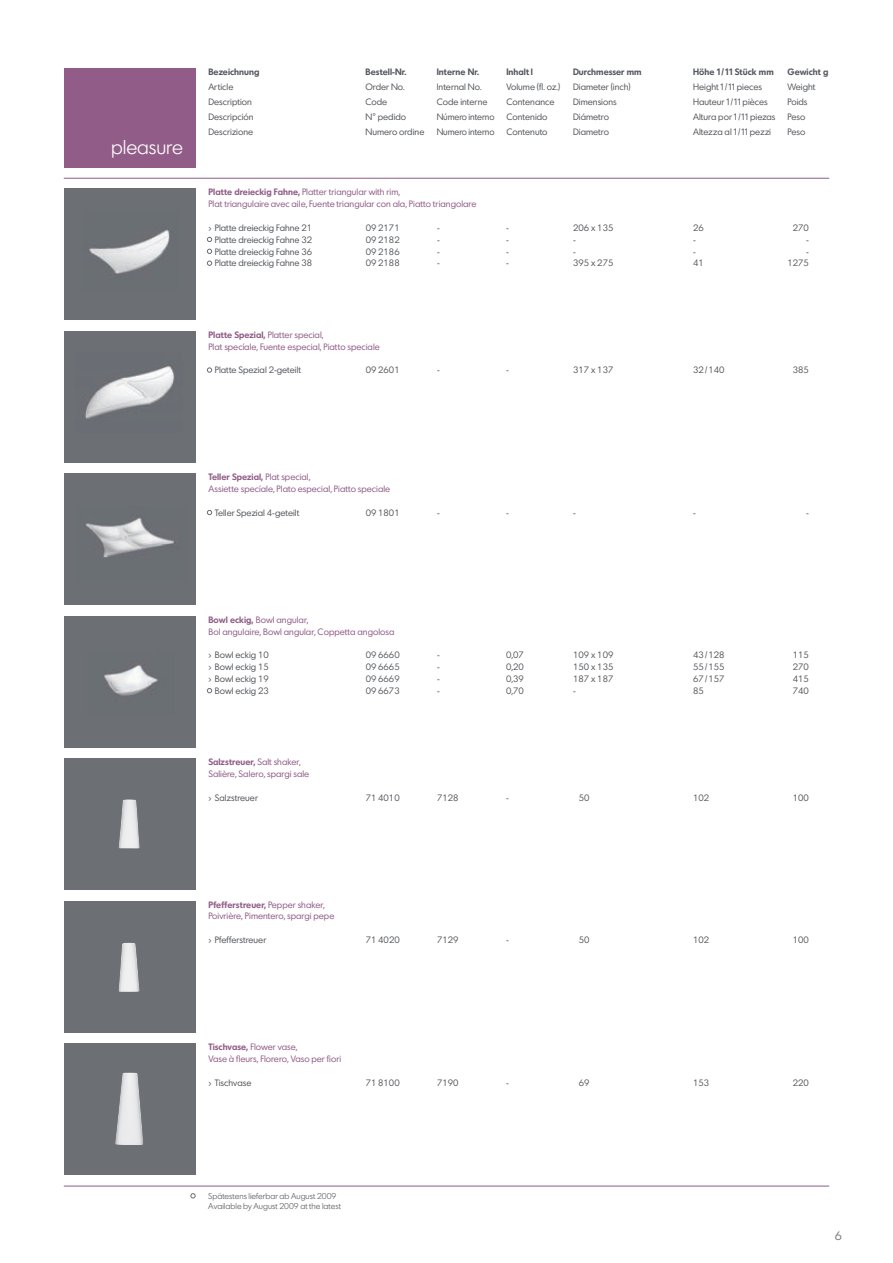
<style>
.page{position:relative;width:893px;height:1263px;background:#fff}
.page>*{position:absolute;margin:0;border:0;box-sizing:border-box;transform-origin:0 0}
.t1{font:300 19.5px "Bauscher";color:#fff}
.t2{font:12px "Bauscher";color:#767980}
.t3{font:9px/15px "Bauscher";letter-spacing:.005em;color:#54575c}
.t4{font:9px/11.9px "Bauscher";letter-spacing:.005em;color:#915c87}
.t5{font:600 9px "Bauscher";letter-spacing:.005em;color:#54575c}
.t6{font:300 8.25px/9.8px "Bauscher";letter-spacing:.005em;color:#54575c}
.s1{font-weight:600}
</style>
<div class="page">
<div style="left:64px;top:188px;width:132px;height:132px;background:#6c6f74"></div>
<div style="left:64px;top:331px;width:132px;height:132px;background:#6c6f74"></div>
<div style="left:64px;top:473px;width:132px;height:132px;background:#6c6f74"></div>
<div style="left:64px;top:616px;width:132px;height:132px;background:#6c6f74"></div>
<div style="left:64px;top:758px;width:132px;height:132px;background:#6c6f74"></div>
<div style="left:64px;top:901px;width:132px;height:131px;background:#6c6f74"></div>
<div style="left:64px;top:1043px;width:132px;height:132px;background:#6c6f74"></div>
<hr style="left:64px;top:1185px;width:765px;height:1px;background:#915c87">
<img style="left:89px;top:229px;width:81px;height:45px">
<img style="left:85px;top:366px;width:90px;height:53px">
<img style="left:85px;top:517px;width:90px;height:41px">
<img style="left:115px;top:1072px;width:28px;height:73px">
<img style="left:118px;top:799px;width:22px;height:50px">
<img style="left:119px;top:943px;width:21px;height:49px">
<img style="left:104px;top:665px;width:54px;height:31px">
<div style="left:64px;top:68px;width:132px;height:99px;background:#915c87"></div>
<hr style="left:64px;top:178px;width:765px;height:1px;background:#915c87">
<svg style="left:207px;top:237px;width:5px;height:5px"></svg>
<svg style="left:207px;top:249px;width:5px;height:5px"></svg>
<svg style="left:207px;top:261px;width:5px;height:5px"></svg>
<svg style="left:207px;top:367px;width:5px;height:6px"></svg>
<svg style="left:207px;top:510px;width:5px;height:5px"></svg>
<svg style="left:207px;top:688px;width:5px;height:5px"></svg>
<svg style="left:190px;top:1193px;width:6px;height:5px"></svg>
<h1 class="t1" style="left:111px;top:140px;width:73px">pleasure</h1>
<p class="t5" style="left:208px;top:68px;width:53px">Bezeichnung</p>
<p class="t3" style="left:208px;top:80px;width:47px">Article<br>Description<br>Descripción<br>Descrizione</p>
<p class="t5" style="left:365px;top:68px;width:43px">Bestell-Nr.</p>
<p class="t3" style="left:365px;top:80px;width:60px">Order No.<br>Code<br>N° pedido<br>Numero ordine</p>
<p class="t5" style="left:437px;top:68px;width:44px">Interne Nr.</p>
<p class="t3" style="left:437px;top:80px;width:59px">Internal No.<br>Code interne<br>Número interno<br>Numero interno</p>
<p class="t5" style="left:506px;top:68px;width:28px">Inhalt l</p>
<p class="t3" style="left:506px;top:80px;width:55px">Volume (fl. oz.)<br>Contenance<br>Contenido<br>Contenuto</p>
<p class="t5" style="left:573px;top:68px;width:70px">Durchmesser mm</p>
<p class="t3" style="left:573px;top:80px;width:59px">Diameter (inch)<br>Dimensions<br>Diámetro<br>Diametro</p>
<p class="t5" style="left:693px;top:68px;width:82px">Höhe ƒ /ƒƒ Stück mm</p>
<p class="t3" style="left:693px;top:80px;width:84px">Height ƒ / ƒƒ pieces<br>Hauteur ƒ / ƒƒ pièces<br>Altura por ƒ / ƒƒ piezas<br>Altezza al ƒ / ƒƒ pezzi</p>
<p class="t5" style="left:787px;top:68px;width:42px">Gewicht g</p>
<p class="t3" style="left:787px;top:80px;width:30px">Weight<br>Poids<br>Peso<br>Peso</p>
<p class="t4" style="left:208px;top:187px;width:270px"><span class="s1">Platte dreieckig Fahne,</span> Platter triangular with rim,<br>Plat triangulaire avec aile, Fuente triangular con ala, Piatto triangolare</p>
<p class="t3" style="left:208px;top:221px;width:105px">› Platte dreieckig Fahne 21</p>
<p class="t3" style="left:366px;top:221px;width:35px">09 2171</p>
<p class="t3" style="left:437px;top:221px;width:4px">-</p>
<p class="t3" style="left:506px;top:221px;width:4px">-</p>
<p class="t3" style="left:573px;top:221px;width:42px">206 x 135</p>
<p class="t3" style="left:693px;top:221px;width:12px">26</p>
<p class="t3" style="left:793px;top:221px;width:18px">270</p>
<p class="t3" style="left:215px;top:233px;width:99px">Platte dreieckig Fahne 32</p>
<p class="t3" style="left:366px;top:233px;width:35px">09 2182</p>
<p class="t3" style="left:437px;top:233px;width:4px">-</p>
<p class="t3" style="left:506px;top:233px;width:4px">-</p>
<p class="t3" style="left:573px;top:233px;width:4px">-</p>
<p class="t3" style="left:693px;top:233px;width:4px">-</p>
<p class="t3" style="left:806px;top:233px;width:4px">-</p>
<p class="t3" style="left:215px;top:244px;width:99px">Platte dreieckig Fahne 36</p>
<p class="t3" style="left:366px;top:244px;width:35px">09 2186</p>
<p class="t3" style="left:437px;top:244px;width:4px">-</p>
<p class="t3" style="left:506px;top:244px;width:4px">-</p>
<p class="t3" style="left:573px;top:244px;width:4px">-</p>
<p class="t3" style="left:693px;top:244px;width:4px">-</p>
<p class="t3" style="left:806px;top:244px;width:4px">-</p>
<p class="t3" style="left:215px;top:256px;width:99px">Platte dreieckig Fahne 38</p>
<p class="t3" style="left:366px;top:256px;width:35px">09 2188</p>
<p class="t3" style="left:437px;top:256px;width:4px">-</p>
<p class="t3" style="left:506px;top:256px;width:4px">-</p>
<p class="t3" style="left:573px;top:256px;width:42px">395 x 275</p>
<p class="t3" style="left:693px;top:256px;width:12px">41</p>
<p class="t3" style="left:787px;top:256px;width:23px">1275</p>
<p class="t4" style="left:208px;top:329px;width:173px"><span class="s1">Platte Spezial,</span> Platter special,<br>Plat specíale, Fuente especial, Piatto speciale</p>
<p class="t3" style="left:215px;top:363px;width:88px">Platte Spezial 2-geteilt</p>
<p class="t3" style="left:366px;top:363px;width:35px">09 2601</p>
<p class="t3" style="left:437px;top:363px;width:4px">-</p>
<p class="t3" style="left:506px;top:363px;width:4px">-</p>
<p class="t3" style="left:573px;top:363px;width:42px">317 x 137</p>
<p class="t3" style="left:693px;top:363px;width:33px">32 / 140</p>
<p class="t3" style="left:793px;top:363px;width:18px">385</p>
<p class="t4" style="left:208px;top:472px;width:183px"><span class="s1">Teller Spezial,</span> Plat special,<br>Assiette specíale, Plato especial, Piatto speciale</p>
<p class="t3" style="left:215px;top:506px;width:86px">Teller Spezial 4-geteilt</p>
<p class="t3" style="left:366px;top:506px;width:35px">09 1801</p>
<p class="t3" style="left:437px;top:506px;width:4px">-</p>
<p class="t3" style="left:506px;top:506px;width:4px">-</p>
<p class="t3" style="left:573px;top:506px;width:4px">-</p>
<p class="t3" style="left:693px;top:506px;width:4px">-</p>
<p class="t3" style="left:806px;top:506px;width:4px">-</p>
<p class="t4" style="left:208px;top:614px;width:188px"><span class="s1">Bowl eckig,</span> Bowl angular,<br>Bol angulaire, Bowl angular, Coppetta angolosa</p>
<p class="t3" style="left:208px;top:648px;width:62px">› Bowl eckig 10</p>
<p class="t3" style="left:366px;top:648px;width:35px">09 6660</p>
<p class="t3" style="left:437px;top:648px;width:4px">-</p>
<p class="t3" style="left:506px;top:648px;width:19px">0,07</p>
<p class="t3" style="left:573px;top:648px;width:42px">109 x 109</p>
<p class="t3" style="left:693px;top:648px;width:33px">43 / 128</p>
<p class="t3" style="left:793px;top:648px;width:18px">115</p>
<p class="t3" style="left:208px;top:660px;width:62px">› Bowl eckig 15</p>
<p class="t3" style="left:366px;top:660px;width:35px">09 6665</p>
<p class="t3" style="left:437px;top:660px;width:4px">-</p>
<p class="t3" style="left:506px;top:660px;width:19px">0,20</p>
<p class="t3" style="left:573px;top:660px;width:42px">150 x 135</p>
<p class="t3" style="left:693px;top:660px;width:33px">55 / 155</p>
<p class="t3" style="left:793px;top:660px;width:18px">270</p>
<p class="t3" style="left:208px;top:672px;width:62px">› Bowl eckig 19</p>
<p class="t3" style="left:366px;top:672px;width:35px">09 6669</p>
<p class="t3" style="left:437px;top:672px;width:4px">-</p>
<p class="t3" style="left:506px;top:672px;width:19px">0,39</p>
<p class="t3" style="left:573px;top:672px;width:42px">187 x 187</p>
<p class="t3" style="left:693px;top:672px;width:33px">67 / 157</p>
<p class="t3" style="left:793px;top:672px;width:18px">415</p>
<p class="t3" style="left:215px;top:684px;width:56px">Bowl eckig 23</p>
<p class="t3" style="left:366px;top:684px;width:35px">09 6673</p>
<p class="t3" style="left:437px;top:684px;width:4px">-</p>
<p class="t3" style="left:506px;top:684px;width:19px">0,70</p>
<p class="t3" style="left:573px;top:684px;width:4px">-</p>
<p class="t3" style="left:693px;top:684px;width:12px">85</p>
<p class="t3" style="left:793px;top:684px;width:18px">740</p>
<p class="t4" style="left:208px;top:757px;width:102px"><span class="s1">Salzstreuer,</span> Salt shaker,<br>Salière, Salero, spargi sale</p>
<p class="t3" style="left:208px;top:791px;width:51px">› Salzstreuer</p>
<p class="t3" style="left:366px;top:791px;width:35px">71 4010</p>
<p class="t3" style="left:437px;top:791px;width:23px">7128</p>
<p class="t3" style="left:506px;top:791px;width:4px">-</p>
<p class="t3" style="left:579px;top:791px;width:12px">50</p>
<p class="t3" style="left:693px;top:791px;width:18px">102</p>
<p class="t3" style="left:793px;top:791px;width:18px">100</p>
<p class="t4" style="left:208px;top:899px;width:128px"><span class="s1">Pfefferstreuer,</span> Pepper shaker,<br>Poivrière, Pimentero, spargi pepe</p>
<p class="t3" style="left:208px;top:933px;width:59px">› Pfefferstreuer</p>
<p class="t3" style="left:366px;top:933px;width:35px">71 4020</p>
<p class="t3" style="left:437px;top:933px;width:23px">7129</p>
<p class="t3" style="left:506px;top:933px;width:4px">-</p>
<p class="t3" style="left:579px;top:933px;width:12px">50</p>
<p class="t3" style="left:693px;top:933px;width:18px">102</p>
<p class="t3" style="left:793px;top:933px;width:18px">100</p>
<p class="t4" style="left:208px;top:1041px;width:134px"><span class="s1">Tischvase,</span> Flower vase,<br>Vase à fleurs, Florero, Vaso per fiori</p>
<p class="t3" style="left:208px;top:1075px;width:44px">› Tischvase</p>
<p class="t3" style="left:366px;top:1075px;width:35px">71 8100</p>
<p class="t3" style="left:437px;top:1075px;width:23px">7190</p>
<p class="t3" style="left:506px;top:1075px;width:4px">-</p>
<p class="t3" style="left:579px;top:1075px;width:12px">69</p>
<p class="t3" style="left:693px;top:1075px;width:18px">153</p>
<p class="t3" style="left:793px;top:1075px;width:18px">220</p>
<p class="t6" style="left:208px;top:1192px;width:134px">Spätestens lieferbar ab August 2009<br>Available by August 2009 at the latest</p>
<h2 class="t2" style="left:835px;top:1230px;width:9px">6</h2>
</div>
